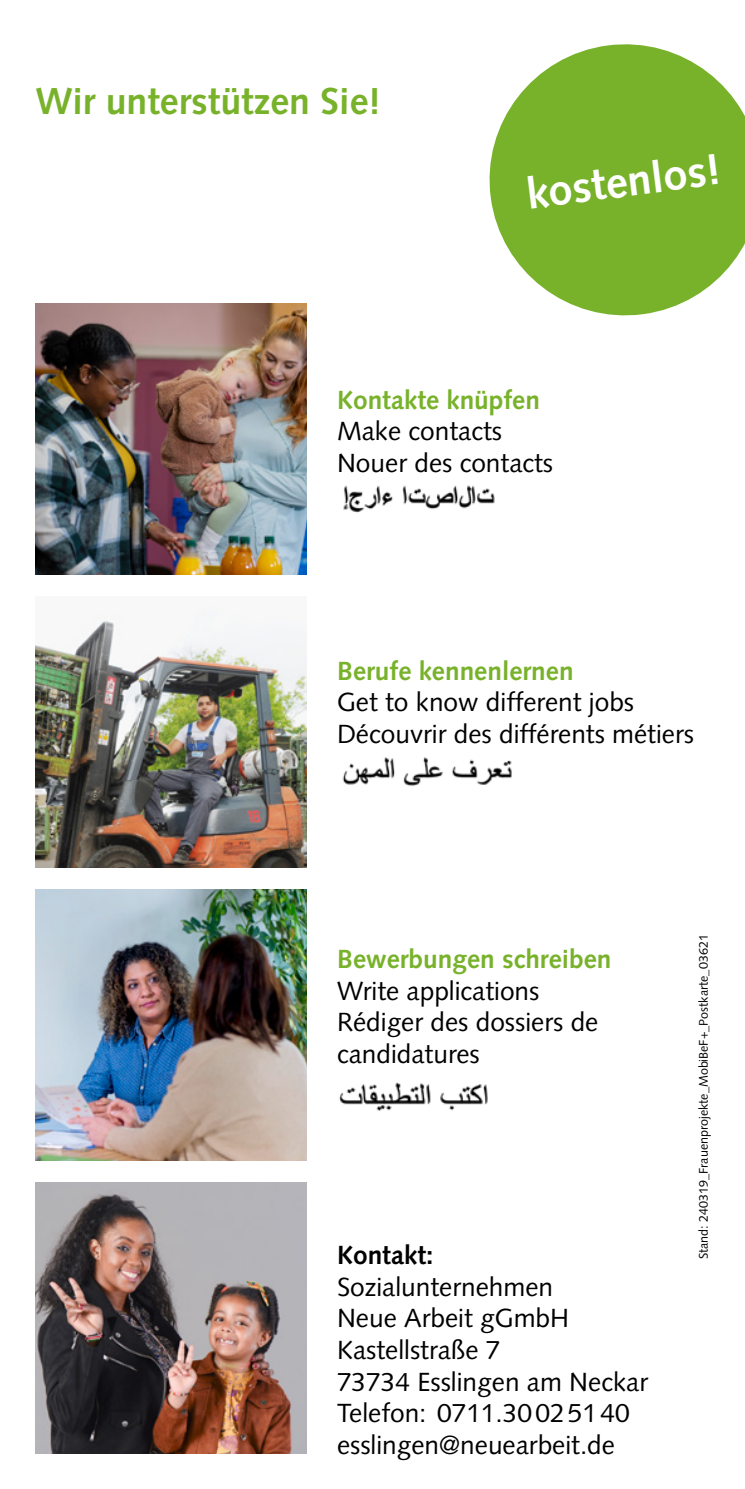
<style>
.page{position:relative;width:745px;height:1489px;background:#fff}
.page>*{position:absolute;margin:0;border:0;box-sizing:border-box;transform-origin:0 0}
.t1{font:700 43.5px "Syntax LT Pro";color:#fff}
.t2{font:700 37.5px "Syntax LT Pro";color:#78b22b}
.t3{font:26.25px/31.5px "Syntax LT Pro";color:#000}
.t4{font:700 26.25px "Syntax LT Pro";color:#78b22b}
.t5{font:700 26.25px "Syntax LT Pro";color:#000}
.t6{font:12.5px "Syntax LT Pro";color:#000}
</style>
<div class="page">
<img style="left:35px;top:303px;width:271px;height:271px">
<img style="left:343px;top:485px;width:152px;height:28px">
<img style="left:339px;top:1082px;width:149px;height:29px">
<svg style="left:489px;top:44px;width:255px;height:272px;fill:#78b22b"></svg>
<img style="left:35px;top:613px;width:271px;height:254px">
<img style="left:35px;top:1182px;width:271px;height:271px">
<img style="left:35px;top:889px;width:271px;height:271px">
<img style="left:342px;top:757px;width:170px;height:29px">
<p class="t2" style="left:35px;top:79px;width:347px">Wir unterstützen Sie!</p>
<p class="t1" style="left:523px;top:169px;width:197px;rotate:-8deg">kostenlos!</p>
<p class="t4" style="left:337px;top:384px;width:204px">Kontakte knüpfen</p>
<p class="t3" style="left:337px;top:415px;width:166px">Make contacts</p>
<p class="t3" style="left:337px;top:447px;width:217px">Nouer des contacts</p>
<p class="t4" style="left:337px;top:655px;width:238px">Berufe kennenlernen</p>
<p class="t3" style="left:337px;top:686px;width:358px">Get to know different jobs<br>Découvrir des différents métiers</p>
<p class="t4" style="left:337px;top:943px;width:276px">Bewerbungen schreiben</p>
<p class="t3" style="left:337px;top:974px;width:204px">Write applications</p>
<p class="t3" style="left:337px;top:1006px;width:263px">Rédiger des dossiers de</p>
<p class="t3" style="left:337px;top:1037px;width:144px">candidatures</p>
<p class="t5" style="left:337px;top:1239px;width:98px">Kontakt:</p>
<p class="t3" style="left:337px;top:1271px;width:217px">Sozialunternehmen</p>
<p class="t3" style="left:337px;top:1302px;width:233px">Neue Arbeit gGmbH</p>
<p class="t3" style="left:337px;top:1334px;width:165px">Kastellstraße 7</p>
<p class="t3" style="left:337px;top:1365px;width:312px">73734 Esslingen am Neckar</p>
<p class="t3" style="left:337px;top:1397px;width:294px">Telefon: 0711.30025140</p>
<p class="t3" style="left:337px;top:1428px;width:279px">esslingen@neuearbeit.de</p>
<p class="t6" style="left:695px;top:1259px;width:326px;rotate:-90deg">Stand: 240319_Frauenprojekte_MobiBeF+_Postkarte_03621</p>
</div>
